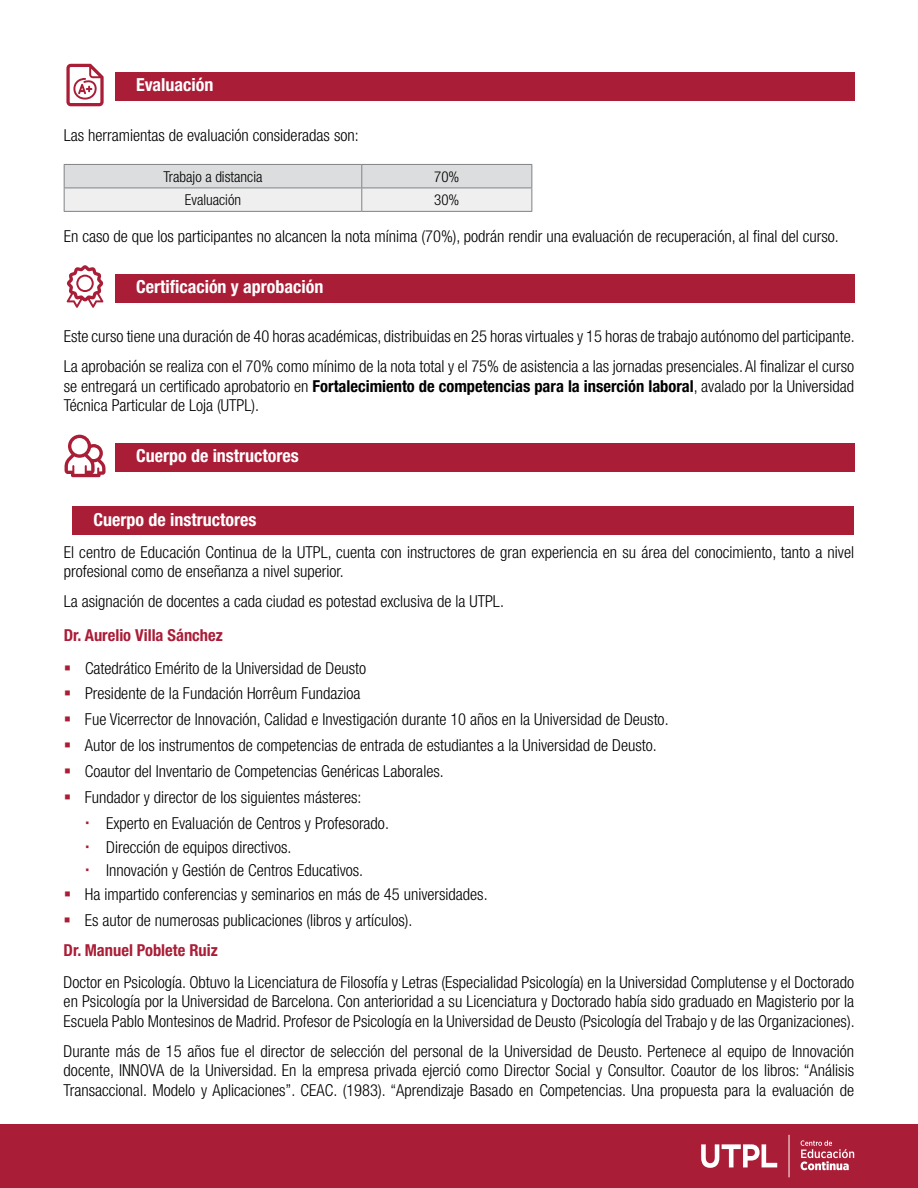
<style>
.page{position:relative;width:918px;height:1188px;background:#fff}
.page>*{position:absolute;margin:0;border:0;box-sizing:border-box;transform-origin:0 0}
.t1{font:700 condensed 18px "Helvetica Neue LT Std";color:#fff}
.t2{font:300 condensed 16.5px/19.5px "Helvetica Neue LT Std";color:#000}
.t3{font:700 condensed 16.5px "Helvetica Neue LT Std";color:#aa1d37}
.t4{font:300 condensed 15px "Helvetica Neue LT Std";color:#000}
.s1{font-weight:700}
</style>
<div class="page">
<div style="left:0;top:1124px;width:918px;height:64px;background:#aa1d37"></div>
<svg style="left:801px;top:1140px;width:53px;height:30px"></svg>
<svg style="left:701px;top:1144px;width:76px;height:24px"></svg>
<hr style="left:789px;top:1135px;width:1px;height:42px;background:#fff">
<div style="left:72px;top:506px;width:782px;height:29px;background:#aa1d37"></div>
<svg style="left:66px;top:64px;width:38px;height:42px"></svg>
<div style="left:115px;top:72px;width:739px;height:29px;background:#aa1d37"></div>
<svg style="left:64px;top:164px;width:468px;height:47px"></svg>
<hr style="left:64px;top:211px;width:298px;height:1px;background:#808285">
<hr style="left:362px;top:211px;width:170px;height:1px;background:#808285">
<svg style="left:67px;top:265px;width:37px;height:43px"></svg>
<div style="left:115px;top:274px;width:739px;height:28px;background:#aa1d37"></div>
<svg style="left:65px;top:435px;width:41px;height:42px"></svg>
<div style="left:115px;top:443px;width:739px;height:29px;background:#aa1d37"></div>
<p class="t1" style="left:136px;top:74px;width:79px">Evaluación</p>
<p class="t2" style="left:64px;top:125px;width:296px">Las herramientas de evaluación consideradas son:</p>
<p class="t4" style="left:163px;top:168px;width:101px">Trabajo a distancia</p>
<p class="t4" style="left:434px;top:168px;width:27px">70%</p>
<p class="t4" style="left:185px;top:191px;width:58px">Evaluación</p>
<p class="t4" style="left:434px;top:191px;width:27px">30%</p>
<p class="t2" style="left:64px;top:226px;width:777px">En caso de que los participantes no alcancen la nota mínima (70%), podrán rendir una evaluación de recuperación, al final del curso.</p>
<p class="t1" style="left:136px;top:276px;width:189px">Certificación y aprobación</p>
<p class="t2" style="left:64px;top:321px;width:793px;line-height:30.2px">Este curso tiene una duración de 40 horas académicas, distribuidas en 25 horas virtuales y 15 horas de trabajo autónomo del participante.<br>La aprobación se realiza con el 70% como mínimo de la nota total y el 75% de asistencia a las jornadas presenciales. Al finalizar el curso</p>
<p class="t2" style="left:64px;top:376px;width:792px">se entregará un certificado aprobatorio en <span class="s1">Fortalecimiento de competencias para la inserción laboral</span>, avalado por la Universidad<br>Técnica Particular de Loja (UTPL).</p>
<p class="t1" style="left:136px;top:445px;width:164px">Cuerpo de instructores</p>
<p class="t1" style="left:94px;top:508px;width:164px">Cuerpo de instructores</p>
<p class="t2" style="left:64px;top:542px;width:792px">El centro de Educación Continua de la UTPL, cuenta con instructores de gran experiencia en su área del conocimiento, tanto a nivel profesional como de enseñanza a nivel superior.</p>
<p class="t2" style="left:64px;top:592px;width:442px">La asignación de docentes a cada ciudad es potestad exclusiva de la UTPL.</p>
<p class="t3" style="left:64px;top:625px;width:161px">Dr. Aurelio Villa Sánchez</p>
<p class="t2" style="left:85px;top:658px;width:283px">Catedrático Emérito de la Universidad de Deusto</p>
<p class="t2" style="left:85px;top:684px;width:277px">Presidente de la Fundación Horrêum Fundazioa</p>
<p class="t2" style="left:85px;top:710px;width:585px">Fue Vicerrector de Innovación, Calidad e Investigación durante 10 años en la Universidad de Deusto.</p>
<p class="t2" style="left:85px;top:735px;width:573px">Autor de los instrumentos de competencias de entrada de estudiantes a la Universidad de Deusto.</p>
<p class="t2" style="left:85px;top:761px;width:360px">Coautor del Inventario de Competencias Genéricas Laborales.</p>
<p class="t2" style="left:85px;top:787px;width:278px">Fundador y director de los siguientes másteres:</p>
<p class="t2" style="left:106px;top:813px;width:284px">Experto en Evaluación de Centros y Profesorado.</p>
<p class="t2" style="left:106px;top:837px;width:187px">Dirección de equipos directivos.</p>
<p class="t2" style="left:106px;top:861px;width:259px">Innovación y Gestión de Centros Educativos.</p>
<p class="t2" style="left:85px;top:884px;width:404px">Ha impartido conferencias y seminarios en más de 45 universidades.</p>
<p class="t2" style="left:85px;top:910px;width:329px">Es autor de numerosas publicaciones (libros y artículos).</p>
<p class="t3" style="left:64px;top:940px;width:156px">Dr. Manuel Poblete Ruiz</p>
<p class="t2" style="left:64px;top:972px;width:792px;text-align:justify">Doctor en Psicología. Obtuvo la Licenciatura de Filosofía y Letras (Especialidad Psicología) en la Universidad Complutense y el Doctorado en Psicología por la Universidad de Barcelona. Con anterioridad a su Licenciatura y Doctorado había sido graduado en Magisterio por la Escuela Pablo Montesinos de Madrid. Profesor de Psicología en la Universidad de Deusto (Psicología del Trabajo y de las Organizaciones).</p>
<p class="t2" style="left:64px;top:1041px;width:792px;text-align:justify">Durante más de 15 años fue el director de selección del personal de la Universidad de Deusto. Pertenece al equipo de Innovación docente, INNOVA de la Universidad. En la empresa privada ejerció como Director Social y Consultor. Coautor de los libros: “Análisis Transaccional. Modelo y Aplicaciones”. CEAC. (1983). “Aprendizaje Basado en Competencias. Una propuesta para la evaluación de</p>
</div>
